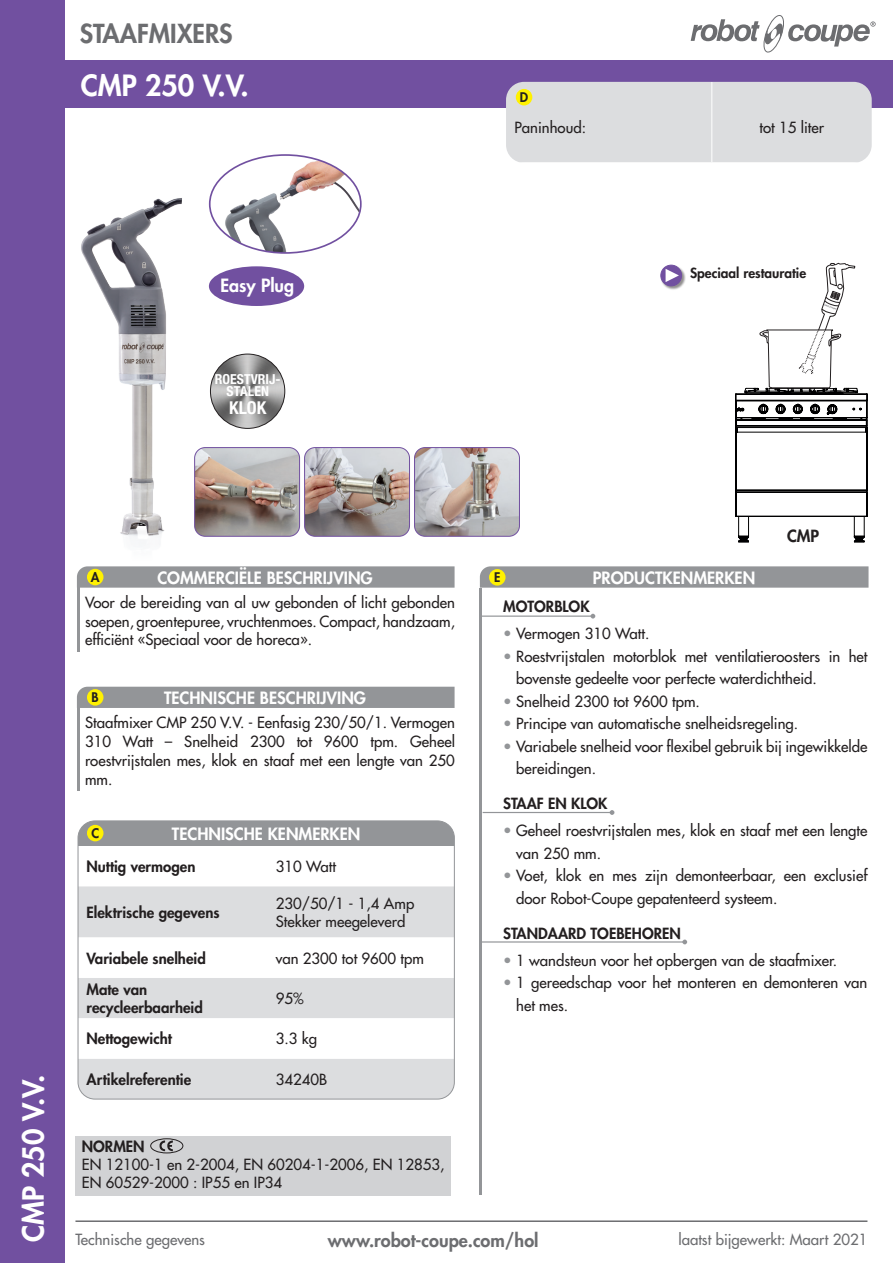
<style>
.page{position:relative;width:893px;height:1263px;background:#fff}
.page>*{position:absolute;margin:0;border:0;box-sizing:border-box;transform-origin:0 0}
.t1{font:800 28.5px "Futura";color:#fff}
.t2{font:800 25.5px "Futura";color:#6c6d70}
.t3{font:800 18px "Futura";color:#6c6d70}
.t4{font:800 17.85px "Futura";color:#fff}
.t5{font:700 condensed 17.7px "Helvetica Neue";color:#fff}
.t6{font:800 16.5px "Futura";color:#fff}
.t7{font:800 16.35px "Futura";color:#231f20}
.t8{font:15px/22.5px "Futura";color:#231f20}
.t9{font:800 15px/18px "Futura";color:#231f20}
.t10{font:15px "Futura";color:#6c6d70}
.t11{font:700 condensed 13.8px/11.9px "Helvetica Neue";color:#fff;text-align:center}
.t12{font:800 13.65px "Futura";color:#231f20}
.t13{font:800 12.9px "Futura";color:#231f20}
.s1{color:#939598}
</style>
<div class="page">
<div style="left:0;top:60px;width:893px;height:47px;background:#7150a0"></div>
<svg style="left:691px;top:15px;width:185px;height:37px"></svg>
<div style="left:0;top:0;width:65px;height:1263px;background:#7150a0"></div>
<svg style="left:735px;top:262px;width:133px;height:280px"></svg>
<div style="left:661px;top:265px;width:25px;height:25px;background:#231f20;opacity:.5"></div>
<div style="left:661px;top:265px;width:20px;height:21px;background:#7150a0;border-radius:50%"></div>
<div style="left:660px;top:265px;width:22px;height:21px;border:1px solid #7150a0;border-radius:50%"></div>
<svg style="left:666px;top:269px;width:13px;height:13px"></svg>
<hr style="left:75px;top:1220px;width:792px;height:2px;background:#6c6d70">
<div style="left:75px;top:1136px;width:375px;height:59px;background:#d1d2d4"></div>
<hr style="left:480px;top:588px;width:2px;height:606px;background:#939598">
<svg style="left:480px;top:566px;width:388px;height:22px;background:#96989b"></svg>
<hr style="left:483px;top:812px;width:129px;height:1px;background:#939598">
<svg style="left:610px;top:810px;width:4px;height:5px"></svg>
<hr style="left:481px;top:941px;width:204px;height:1px;background:#939598">
<svg style="left:682px;top:939px;width:5px;height:5px"></svg>
<hr style="left:482px;top:615px;width:111px;height:2px;background:#939598">
<svg style="left:590px;top:614px;width:5px;height:4px"></svg>
<div style="left:506px;top:82px;width:366px;height:80px;background:#dcdddf"></div>
<hr style="left:712px;top:82px;width:1px;height:80px;background:#fff">
<hr style="left:77px;top:579px;width:2px;height:72px;background:#939598">
<svg style="left:77px;top:566px;width:378px;height:22px;background:#97989b"></svg>
<div style="left:87px;top:569px;width:16px;height:16px;background:#fff101;border-radius:50%"></div>
<hr style="left:77px;top:699px;width:2px;height:91px;background:#939598">
<div style="left:77px;top:687px;width:378px;height:21px;background:#939598"></div>
<div style="left:87px;top:689px;width:16px;height:17px;background:#fff101;border-radius:50%"></div>
<div style="left:78px;top:821px;width:376px;height:25px;background:#939598"></div>
<div style="left:78px;top:886px;width:376px;height:213px;background:#dcdddf"></div>
<svg style="left:80px;top:937px;width:373px;height:122px"></svg>
<div style="left:78px;top:820px;width:377px;height:279px;border:1px solid #939598;border-radius:17px"></div>
<div style="left:87px;top:825px;width:16px;height:16px;background:#fff101;border-radius:50%"></div>
<div style="left:516px;top:89px;width:16px;height:16px;background:#fff101;border-radius:50%"></div>
<div style="left:489px;top:569px;width:17px;height:17px;background:#fff101;border-radius:50%"></div>
<div style="left:150px;top:1138px;width:33px;height:15px;border:1px solid #231f20;border-radius:50%"></div>
<svg style="left:159px;top:1140px;width:14px;height:11px"></svg>
<img style="left:197px;top:449px;width:101px;height:86px">
<div style="left:194px;top:447px;width:106px;height:90px;border:1px solid #7150a0;border-radius:11px"></div>
<img style="left:306px;top:449px;width:102px;height:86px">
<div style="left:304px;top:447px;width:106px;height:90px;border:1px solid #7150a0;border-radius:11px"></div>
<img style="left:416px;top:449px;width:102px;height:86px">
<div style="left:414px;top:447px;width:106px;height:90px;border:1px solid #7150a0;border-radius:11px"></div>
<img style="left:81px;top:198px;width:116px;height:339px">
<img style="left:210px;top:155px;width:149px;height:98px">
<div style="left:209px;top:154px;width:153px;height:100px;border:2px solid #7150a0;border-radius:50%"></div>
<div style="left:209px;top:266px;width:95px;height:40px;background:#7150a0;border-radius:50%"></div>
<img style="left:210px;top:354px;width:75px;height:74px;border-radius:37px">
<div style="left:210px;top:354px;width:75px;height:75px;border:1px solid #231f20;border-radius:50%"></div>
<h2 class="t2" style="left:80px;top:16px;width:154px">STAAFMIXERS</h2>
<h1 class="t1" style="left:81px;top:66px;width:169px">CMP 250 V.V.</h1>
<p class="t13" style="left:520px;top:89px;width:10px">D</p>
<p class="t8" style="left:514px;top:117px;width:73px">Paninhoud:</p>
<p class="t8" style="left:759px;top:117px;width:66px">tot 15 liter</p>
<p class="t4" style="left:221px;top:273px;width:75px">Easy Plug</p>
<p class="t11" style="left:215px;top:373px;width:67px">ROESTVRIJ-<br>STALEN</p>
<p class="t5" style="left:229px;top:396px;width:39px">KLOK</p>
<p class="t12" style="left:690px;top:264px;width:118px">Speciaal restauratie</p>
<h1 class="t1" style="left:14px;top:1242px;width:169px;rotate:-90deg">CMP 250 V.V.</h1>
<p class="t13" style="left:91px;top:568px;width:10px">A</p>
<p class="t6" style="left:157px;top:566px;width:217px">COMMERCIËLE BESCHRIJVING</p>
<p class="t8" style="left:85px;top:593px;width:371px;line-height:18.8px;text-align:justify">Voor de bereiding van al uw gebonden of licht gebonden soepen, groentepuree, vruchtenmoes. Compact, handzaam, efficiënt «Speciaal voor de horeca».</p>
<p class="t13" style="left:92px;top:689px;width:9px">B</p>
<p class="t6" style="left:164px;top:687px;width:203px">TECHNISCHE BESCHRIJVING</p>
<p class="t8" style="left:85px;top:713px;width:371px;line-height:18.8px;text-align:justify">Staafmixer CMP 250 V.V. - Eenfasig 230/50/1. Vermogen 310 Watt – Snelheid 2300 tot 9600 tpm. Geheel roestvrijstalen mes, klok en staaf met een lengte van 250 mm.</p>
<p class="t6" style="left:172px;top:823px;width:190px">TECHNISCHE KENMERKEN</p>
<p class="t9" style="left:87px;top:857px;width:110px">Nuttig vermogen</p>
<p class="t8" style="left:276px;top:855px;width:62px">310 Watt</p>
<p class="t9" style="left:87px;top:903px;width:135px">Elektrische gegevens</p>
<p class="t8" style="left:276px;top:894px;width:140px;line-height:18px">230/50/1 - 1,4 Amp<br>Stekker meegeleverd</p>
<p class="t9" style="left:87px;top:949px;width:121px">Variabele snelheid</p>
<p class="t8" style="left:276px;top:947px;width:150px">van 2300 tot 9600 tpm</p>
<p class="t9" style="left:87px;top:980px;width:118px">Mate van recycleerbaarheid</p>
<p class="t8" style="left:276px;top:987px;width:29px">95%</p>
<p class="t9" style="left:87px;top:1030px;width:87px">Nettogewicht</p>
<p class="t8" style="left:276px;top:1028px;width:43px">3.3 kg</p>
<p class="t9" style="left:87px;top:1070px;width:106px">Artikelreferentie</p>
<p class="t8" style="left:276px;top:1068px;width:53px">34240B</p>
<p class="t13" style="left:91px;top:825px;width:9px">C</p>
<p class="t9" style="left:82px;top:1137px;width:64px">NORMEN</p>
<p class="t8" style="left:82px;top:1155px;width:364px;line-height:18px">EN 12100-1 en 2-2004, EN 60204-1-2006, EN 12853,<br>EN 60529-2000 : IP55 en IP34</p>
<p class="t13" style="left:494px;top:569px;width:8px">E</p>
<p class="t6" style="left:593px;top:567px;width:164px">PRODUCTKENMERKEN</p>
<p class="t7" style="left:787px;top:525px;width:34px">CMP</p>
<p class="t9" style="left:503px;top:597px;width:88px">MOTORBLOK</p>
<p class="t8" style="left:503px;top:622px;width:148px"><span class="s1">•</span> Vermogen 310 Watt.</p>
<p class="t8" style="left:516px;top:645px;width:353px;text-indent:-13px"><span class="s1">•</span> Roestvrijstalen motorblok met ventilatieroosters in het bovenste gedeelte voor perfecte waterdichtheid.</p>
<p class="t8" style="left:503px;top:690px;width:198px"><span class="s1">•</span> Snelheid 2300 tot 9600 tpm.</p>
<p class="t8" style="left:503px;top:712px;width:297px"><span class="s1">•</span> Principe van automatische snelheidsregeling.</p>
<p class="t8" style="left:516px;top:735px;width:353px;text-indent:-13px"><span class="s1">•</span> Variabele snelheid voor flexibel gebruik bij ingewikkelde bereidingen.</p>
<p class="t9" style="left:503px;top:794px;width:106px">STAAF EN KLOK</p>
<p class="t8" style="left:516px;top:819px;width:353px;text-indent:-13px"><span class="s1">•</span> Geheel roestvrijstalen mes, klok en staaf met een lengte van 250 mm.</p>
<p class="t8" style="left:516px;top:864px;width:353px;text-indent:-13px"><span class="s1">•</span> Voet, klok en mes zijn demonteerbaar, een exclusief door Robot-Coupe gepatenteerd systeem.</p>
<p class="t9" style="left:503px;top:924px;width:179px">STANDAARD TOEBEHOREN</p>
<p class="t8" style="left:503px;top:949px;width:336px"><span class="s1">•</span> 1 wandsteun voor het opbergen van de staafmixer.</p>
<p class="t8" style="left:516px;top:971px;width:353px;text-indent:-13px"><span class="s1">•</span> 1 gereedschap voor het monteren en demonteren van het mes.</p>
<p class="t10" style="left:75px;top:1230px;width:131px">Technische gegevens</p>
<p class="t3" style="left:328px;top:1229px;width:212px">www.robot-coupe.com/hol</p>
<p class="t10" style="left:678px;top:1230px;width:191px">laatst bijgewerkt: Maart 2021</p>
</div>
